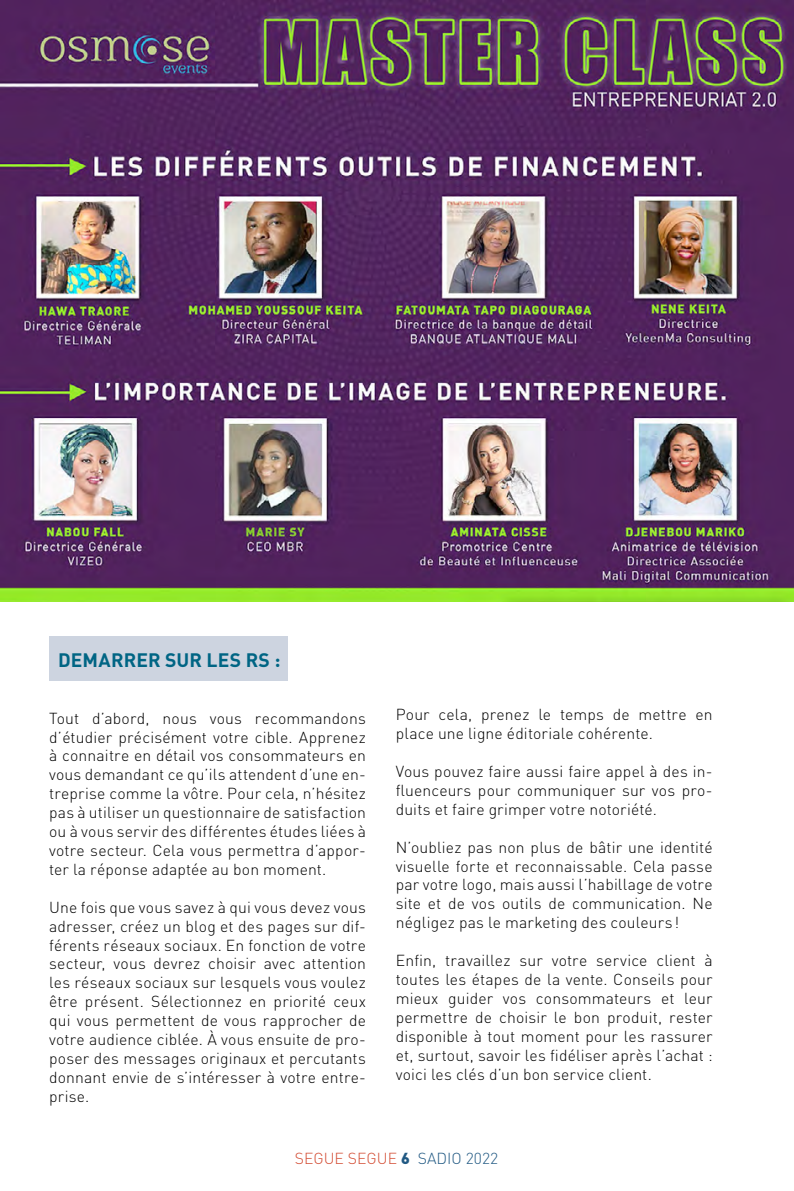
<style>
.page{position:relative;width:794px;height:1191px;background:#fff}
.page>*{position:absolute;margin:0;border:0;box-sizing:border-box;transform-origin:0 0}
.t1{font:19.25px "DIN Bold Alternate";letter-spacing:.005em;color:#006584}
.t2{font:300 15.75px/18.9px "DIN";letter-spacing:.01em;color:#000;text-align:justify}
.t3{font:300 15.75px "DIN";color:#d34c33}
.s1{font-weight:900;color:#215983}
.s2{color:#215983}
</style>
<div class="page">
<div style="left:49px;top:636px;width:239px;height:44px;background:#cdd4e0"></div>
<img style="left:0;top:0;width:794px;height:601px">
<p class="t1" style="left:58px;top:647px;width:224px">DEMARRER SUR LES RS :</p>
<p class="t2" style="left:49px;top:708px;width:318px">Tout d’abord, nous vous recommandons d’étudier précisément votre cible. Apprenez à connaitre en détail vos consommateurs en vous demandant ce qu’ils attendent d’une en&shy;treprise comme la vôtre. Pour cela, n’hésitez pas à utiliser un questionnaire de satisfaction ou à vous servir des différentes études liées à votre secteur. Cela vous permettra d’appor&shy;ter la réponse adaptée au bon moment.</p>
<p class="t2" style="left:49px;top:897px;width:318px">U ne fois que vous savez à qui vous devez vous adresser, créez un blog et des pages sur dif&shy;férents réseaux sociaux. En fonction de votre secteur, vous devrez choisir avec attention les réseaux sociaux sur lesquels vous voulez être présent. Sélectionnez en priorité ceux qui vous permettent de vous rapprocher de votre audience ciblée. À vous ensuite de pro&shy;poser des messages originaux et percutants donnant envie de s’intéresser à votre entre&shy;prise.</p>
<p class="t2" style="left:396px;top:705px;width:318px">Pour cela, prenez le temps de mettre en place une ligne éditoriale cohérente.</p>
<p class="t2" style="left:396px;top:761px;width:318px">Vous pouvez faire aussi faire appel à des in&shy;fluenceurs pour communiquer sur vos pro&shy;duits et faire grimper votre notoriété.</p>
<p class="t2" style="left:396px;top:837px;width:318px">N’oubliez pas non plus de bâtir une identité visuelle forte et reconnaissable. Cela passe par votre logo, mais aussi l’habillage de votre site et de vos outils de communication. Ne négligez pas le marketing des couleurs !</p>
<p class="t2" style="left:396px;top:950px;width:318px">Enfin, travaillez sur votre service client à toutes les étapes de la vente. Conseils pour mieux guider vos consommateurs et leur permettre de choisir le bon produit, rester disponible à tout moment pour les rassurer et, surtout, savoir les fidéliser après l’achat : voici les clés d’un bon service client.</p>
<p class="t3" style="left:295px;top:1149px;width:205px">segue segue <span class="s1">6</span> <span class="s2">sadio 2022</span></p>
</div>
